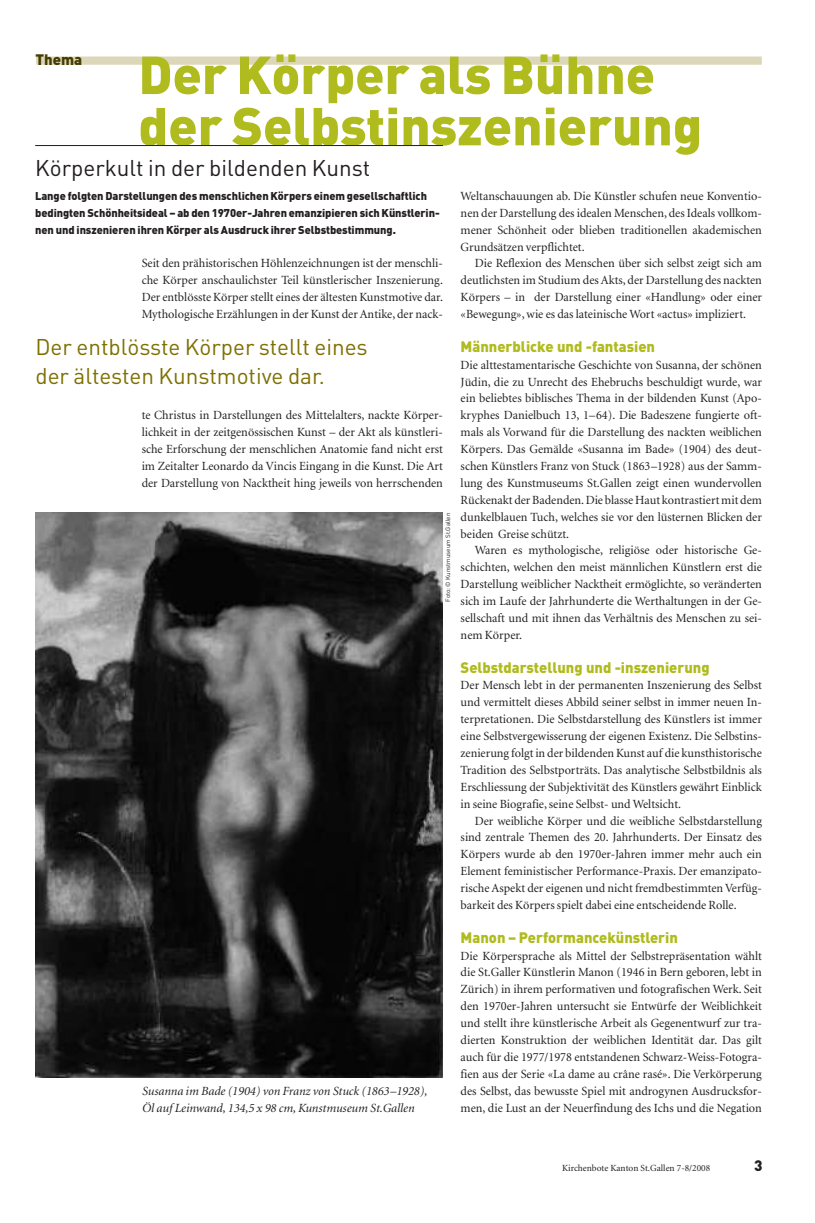
<style>
.page{position:relative;width:815px;height:1223px;background:#fff}
.page>*{position:absolute;margin:0;border:0;box-sizing:border-box;transform-origin:0 0}
.t1{font:900 52.5px/51.2px "DIN";color:#b0bb1d}
.t2{font:22.5px/28.8px "DIN";color:#7e7000}
.t3{font:22.5px "DIN";color:#231f20}
.t4{font:900 15px "DIN";color:#b0bb1d}
.t5{font:900 15px "DIN";color:#443c00}
.t6{font:900 15px "DIN";color:#231f20}
.t7{font:12.5px/16.9px "Minion";color:#231f20;text-align:justify}
.t8{font:italic 12.5px/16.9px "Minion";color:#231f20}
.t9{font:900 11.25px/16.9px "DIN";letter-spacing:-.005em;color:#231f20}
.t10{font:9.38px "Minion";color:#231f20}
.t11{font:6.25px "DIN";color:#231f20}
</style>
<div class="page">
<div style="left:36px;top:56px;width:726px;height:9px;background:#ddd7b9"></div>
<img style="left:35px;top:512px;width:408px;height:565px">
<hr style="left:35px;top:145px;width:408px;height:1px;background:#231f20">
<p class="t5" style="left:35px;top:51px;width:48px">Thema</p>
<h1 class="t1" style="left:138px;top:50px;width:565px">Der Körper als Bühne der Selbstinszenierung</h1>
<h2 class="t3" style="left:35px;top:155px;width:337px">Körperkult in der bildenden Kunst</h2>
<p class="t9" style="left:35px;top:187px;width:406px">Lange folgten Darstellungen des menschlichen Körpers einem gesellschaftlich bedingten Schönheitsideal – ab den 1970er-Jahren emanzipieren sich Künstlerin&shy;nen und inszenieren ihren Körper als Ausdruck ihrer Selbstbestimmung.</p>
<p class="t7" style="left:461px;top:188px;width:303px">Weltanschauungen ab. Die Künstler schufen neue Konventio&shy;nen der Darstellung des idealen Menschen, des Ideals vollkom&shy;mener Schönheit oder blieben traditionellen akademischen Grundsätzen verpflichtet.</p>
<p class="t7" style="left:461px;top:256px;width:303px;text-indent:14px">Die Reflexion des Menschen über sich selbst zeigt sich am deutlichsten im Studium des Akts, der Darstellung des nackten Körpers – in der Darstellung einer «Handlung» oder einer «Bewegung», wie es das lateinische Wort «actus» impliziert.</p>
<p class="t4" style="left:461px;top:338px;width:196px">Männerblicke und -fantasien</p>
<p class="t7" style="left:461px;top:357px;width:303px">Die alttestamentarische Geschichte von Susanna, der schönen Jüdin, die zu Unrecht des Ehebruchs beschuldigt wurde, war ein beliebtes biblisches Thema in der bildenden Kunst (Apo&shy;kryphes Danielbuch 13, 1–64). Die Badeszene fungierte oft&shy;mals als Vorwand für die Darstellung des nackten weiblichen Körpers. Das Gemälde «Susanna im Bade» (1904) des deut&shy;schen Künstlers Franz von Stuck (1863–1928) aus der Samm&shy;lung des Kunstmuseums St.Gallen zeigt einen wundervollen Rückenakt der Badenden. Die blasse Haut kontrastiert mit dem dunkelblauen Tuch, welches sie vor den lüsternen Blicken der beiden Greise schützt.</p>
<p class="t7" style="left:461px;top:543px;width:303px;text-indent:14px">Waren es mythologische, religiöse oder historische Ge&shy;schichten, welchen den meist männlichen Künstlern erst die Darstellung weiblicher Nacktheit ermöglichte, so veränderten sich im Laufe der Jahrhunderte die Werthaltungen in der Ge&shy;sellschaft und mit ihnen das Verhältnis des Menschen zu sei&shy;nem Körper.</p>
<p class="t4" style="left:461px;top:658px;width:251px">Selbstdarstellung und -inszenierung</p>
<p class="t7" style="left:461px;top:678px;width:303px">Der Mensch lebt in der permanenten Inszenierung des Selbst und vermittelt dieses Abbild seiner selbst in immer neuen In&shy;terpretationen. Die Selbstdarstellung des Künstlers ist immer eine Selbstvergewisserung der eigenen Existenz. Die Selbstins&shy;zenierung folgt in der bildenden Kunst auf die kunsthistorische Tradition des Selbstporträts. Das analytische Selbstbildnis als Erschliessung der Subjektivität des Künstlers gewährt Einblick in seine Biografie, seine Selbst- und Weltsicht.</p>
<p class="t7" style="left:461px;top:813px;width:303px;text-indent:14px">Der weibliche Körper und die weibliche Selbstdarstellung sind zentrale Themen des 20. Jahrhunderts. Der Einsatz des Körpers wurde ab den 1970er-Jahren immer mehr auch ein Element feministischer Performance-Praxis. Der emanzipato&shy;rische Aspekt der eigenen und nicht fremdbestimmten Verfüg&shy;barkeit des Körpers spielt dabei eine entscheidende Rolle.</p>
<p class="t4" style="left:461px;top:928px;width:219px">Manon – Performancekünstlerin</p>
<p class="t7" style="left:461px;top:948px;width:303px">Die Körpersprache als Mittel der Selbstrepräsentation wählt die St.Galler Künstlerin Manon (1946 in Bern geboren, lebt in Zürich) in ihrem performativen und fotografischen Werk. Seit den 1970er-Jahren untersucht sie Entwürfe der Weiblichkeit und stellt ihre künstlerische Arbeit als Gegenentwurf zur tra&shy;dierten Konstruktion der weiblichen Identität dar. Das gilt auch für die 1977/1978 entstandenen Schwarz-Weiss-Fotogra&shy;fien aus der Serie «La dame au crâne rasé». Die Verkörperung des Selbst, das bewusste Spiel mit androgynen Ausdrucksfor&shy;men, die Lust an der Neuerfindung des Ichs und die Negation</p>
<p class="t7" style="left:142px;top:256px;width:303px">Seit den prähistorischen Höhlenzeichnungen ist der menschli&shy;che Körper anschaulichster Teil künstlerischer Inszenierung.<br>Der entblösste Körper stellt eines der ältesten Kunstmotive dar.<br>Mythologische Erzählungen in der Kunst der Antike, der nack-</p>
<h2 class="t2" style="left:35px;top:333px;width:334px">Der entblösste Körper stellt eines der ältesten Kunstmotive dar.</h2>
<p class="t7" style="left:142px;top:408px;width:303px">te Christus in Darstellungen des Mittelalters, nackte Körper&shy;lichkeit in der zeitgenössischen Kunst – der Akt als künstleri&shy;sche Erforschung der menschlichen Anatomie fand nicht erst im Zeitalter Leonardo da Vincis Eingang in die Kunst. Die Art der Darstellung von Nacktheit hing jeweils von herrschenden</p>
<p class="t11" style="left:444px;top:601px;width:90px;rotate:-90deg">Foto: © Kunstmuseum St.Gallen</p>
<p class="t8" style="left:142px;top:1083px;width:287px">Susanna im Bade (1904) von Franz von Stuck (1863–1928),<br>Öl auf Leinwand, 134,5 x 98 cm, Kunstmuseum St.Gallen</p>
<p class="t10" style="left:562px;top:1163px;width:150px">Kirchenbote Kanton St.Gallen 7-8/2008</p>
<p class="t6" style="left:754px;top:1156px;width:10px">3</p>
</div>
